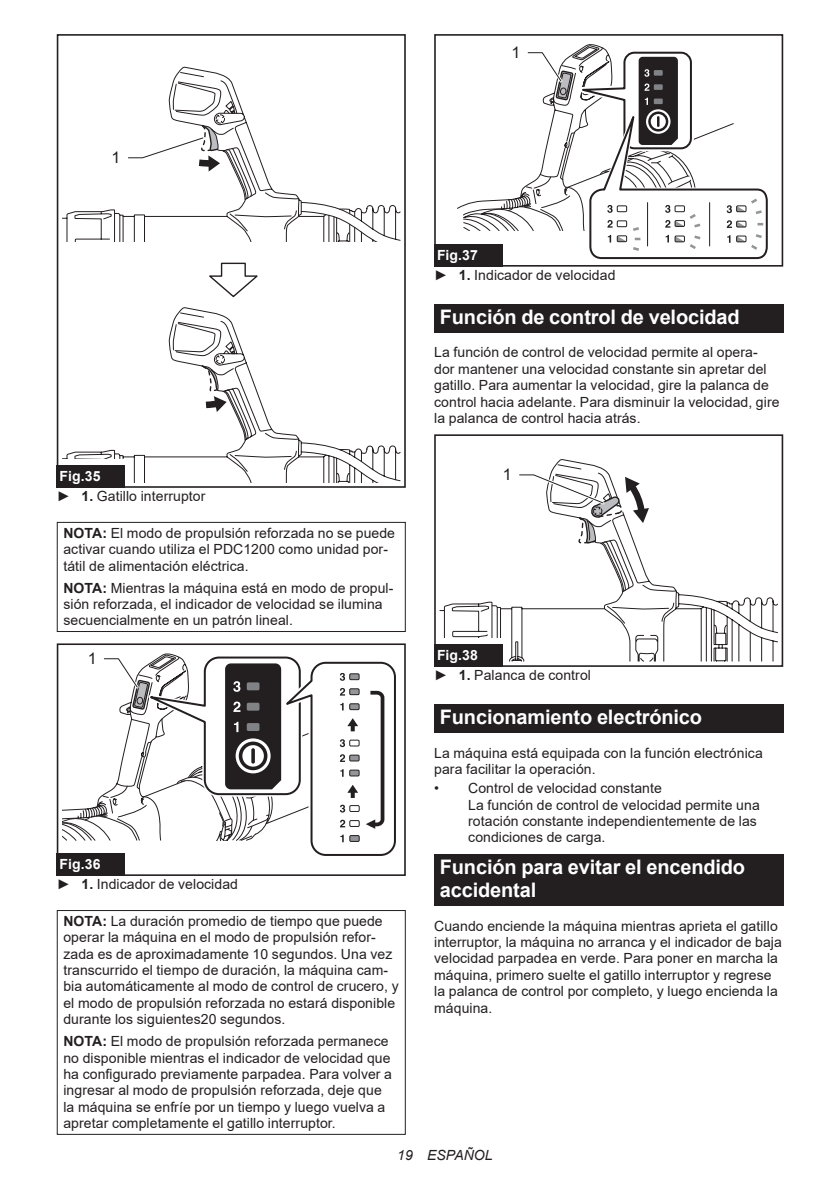
<style>
.page{position:relative;width:840px;height:1191px;background:#fff}
.page>*{position:absolute;margin:0;border:0;box-sizing:border-box;transform-origin:0 0}
.t1{font:700 20px/23.4px "Arial";letter-spacing:-.01em;color:#fff}
.t2{font:16px "Arial";color:#231f20}
.t3{font:14px/16.4px "Arial";letter-spacing:.005em;color:#231f20}
.t4{font:italic 14px "Arial";letter-spacing:.005em;color:#231f20}
.s1{font-weight:700;color:#fff}
.s2{font-weight:700}
</style>
<div class="page">
<svg style="left:62px;top:307px;width:338px;height:175px"></svg>
<svg style="left:74px;top:72px;width:326px;height:170px"></svg>
<svg style="left:201px;top:364px;width:32px;height:56px"></svg>
<svg style="left:209px;top:262px;width:49px;height:36px"></svg>
<div style="left:57px;top:459px;width:73px;height:29px;background:#fff"></div>
<div style="left:57px;top:34px;width:348px;height:454px;border:2px solid #231f20"></div>
<svg style="left:125px;top:124px;width:102px;height:55px"></svg>
<div style="left:57px;top:465px;width:68px;height:23px;background:#231f20"></div>
<div style="left:57px;top:522px;width:348px;height:110px;border:1px solid #231f20"></div>
<div style="left:57px;top:643px;width:348px;height:233px;border:2px solid #231f20"></div>
<svg style="left:62px;top:653px;width:334px;height:203px"></svg>
<div style="left:57px;top:853px;width:68px;height:23px;background:#231f20"></div>
<div style="left:57px;top:910px;width:348px;height:224px;border:1px solid #231f20"></div>
<div style="left:434px;top:34px;width:348px;height:233px;border:2px solid #231f20"></div>
<svg style="left:457px;top:44px;width:311px;height:218px"></svg>
<div style="left:434px;top:244px;width:68px;height:23px;background:#231f20"></div>
<div style="left:434px;top:304px;width:348px;height:28px;background:#231f20"></div>
<svg style="left:439px;top:508px;width:339px;height:154px"></svg>
<svg style="left:491px;top:605px;width:6px;height:3px"></svg>
<div style="left:434px;top:638px;width:73px;height:29px;background:#fff"></div>
<div style="left:434px;top:434px;width:348px;height:233px;border:2px solid #231f20"></div>
<svg style="left:516px;top:459px;width:132px;height:203px"></svg>
<div style="left:434px;top:644px;width:68px;height:23px;background:#231f20"></div>
<div style="left:434px;top:704px;width:348px;height:28px;background:#231f20"></div>
<div style="left:434px;top:853px;width:348px;height:52px;background:#231f20"></div>
<p class="t2" style="left:511px;top:41px;width:10px">1</p>
<p class="t2" style="left:112px;top:146px;width:10px">1</p>
<p class="t3" style="left:57px;top:466px;width:150px;line-height:20.2px"><span class="s1">Fig.35<br></span>► <span class="s2">1.</span> Gatillo interruptor</p>
<p class="t3" style="left:63px;top:524px;width:333px"><span class="s2">NOTA:</span> El modo de propulsión reforzada no se puede activar cuando utiliza el PDC1200 como unidad por&shy;tátil de alimentación eléctrica.</p>
<p class="t3" style="left:63px;top:579px;width:331px"><span class="s2">NOTA:</span> Mientras la máquina está en modo de propul&shy;sión reforzada, el indicador de velocidad se ilumina secuencialmente en un patrón lineal.</p>
<p class="t2" style="left:88px;top:647px;width:10px">1</p>
<p class="t3" style="left:57px;top:854px;width:183px;line-height:20.2px"><span class="s1">Fig.36<br></span>► <span class="s2">1.</span> Indicador de velocidad</p>
<p class="t3" style="left:63px;top:912px;width:336px"><span class="s2">NOTA:</span> La duración promedio de tiempo que puede operar la máquina en el modo de propulsión refor&shy;zada es de aproximadamente 10 segundos. Una vez transcurrido el tiempo de duración, la máquina cam&shy;bia automáticamente al modo de control de crucero, y el modo de propulsión reforzada no estará disponible durante los siguientes20 segundos.</p>
<p class="t3" style="left:63px;top:1033px;width:330px"><span class="s2">NOTA:</span> El modo de propulsión reforzada permanece no disponible mientras el indicador de velocidad que ha configurado previamente parpadea. Para volver a ingresar al modo de propulsión reforzada, deje que la máquina se enfríe por un tiempo y luego vuelva a apretar completamente el gatillo interruptor.</p>
<p class="t3" style="left:434px;top:245px;width:183px;line-height:20.2px"><span class="s1">Fig.37<br></span>► <span class="s2">1.</span> Indicador de velocidad</p>
<h1 class="t1" style="left:439px;top:305px;width:301px">Función de control de velocidad</h1>
<p class="t3" style="left:434px;top:344px;width:347px">La función de control de velocidad permite al opera&shy;dor mantener una velocidad constante sin apretar del gatillo. Para aumentar la velocidad, gire la palanca de control hacia adelante. Para disminuir la velocidad, gire la palanca de control hacia atrás.</p>
<p class="t2" style="left:502px;top:463px;width:10px">1</p>
<p class="t3" style="left:434px;top:645px;width:158px;line-height:20.2px"><span class="s1">Fig.38<br></span>► <span class="s2">1.</span> Palanca de control</p>
<h1 class="t1" style="left:439px;top:705px;width:264px">Funcionamiento electrónico</h1>
<p class="t3" style="left:434px;top:744px;width:330px">La máquina está equipada con la función electrónica para facilitar la operación.</p>
<p class="t3" style="left:468px;top:780px;width:293px;text-indent:-34px">• Control de velocidad constante<br>La función de control de velocidad permite una rotación constante independientemente de las condiciones de carga.</p>
<h1 class="t1" style="left:439px;top:855px;width:306px">Función para evitar el encendido accidental</h1>
<p class="t3" style="left:434px;top:917px;width:349px">Cuando enciende la máquina mientras aprieta el gatillo interruptor, la máquina no arranca y el indicador de baja velocidad parpadea en verde. Para poner en marcha la máquina, primero suelte el gatillo interruptor y regrese la palanca de control por completo, y luego encienda la máquina.</p>
<p class="t4" style="left:397px;top:1146px;width:97px">19 ESPAÑOL</p>
</div>
